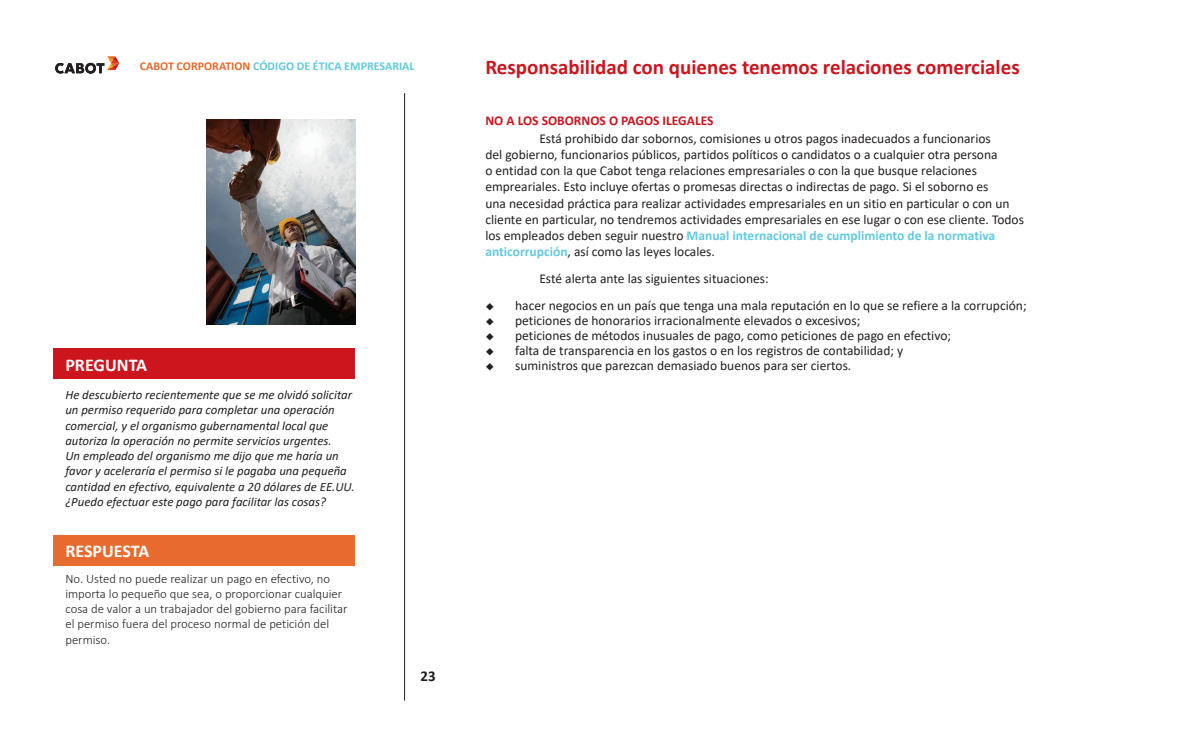
<style>
.page{position:relative;width:1188px;height:756px;background:#fff}
.page>*{position:absolute;margin:0;border:0;box-sizing:border-box;transform-origin:0 0}
.t1{font:700 21px "Calibri";color:#cd151d}
.t2{font:700 18px "Calibri";color:#fff}
.t3{font:700 15px "Calibri";color:#231f20}
.t4{font:13.5px/16.2px "Calibri";color:#231f20}
.t5{font:700 13.5px "Calibri";color:#cd151d}
.t6{font:italic 12.75px/15.3px "Calibri";color:#231f20}
.t7{font:300 12.75px/15.3px "Calibri";color:#231f20}
.t8{font:700 12px "Calibri";color:#61cadd}
.s1{color:#e76a2e}
.s2{font-weight:700;color:#61cadd}
</style>
<div class="page">
<hr style="left:404px;top:93px;width:1px;height:608px;background:#231f20">
<img style="left:206px;top:119px;width:150px;height:205px">
<svg style="left:55px;top:56px;width:64px;height:18px"></svg>
<div style="left:53px;top:349px;width:302px;height:30px;background:#cd151d"></div>
<div style="left:53px;top:535px;width:302px;height:31px;background:#e76a2e"></div>
<p class="t8" style="left:140px;top:57px;width:276px"><span class="s1">CABOT CORPORATION</span> CÓDIGO DE ÉTICA EMPRESARIAL</p>
<h2 class="t2" style="left:65px;top:352px;width:83px">PREGUNTA</h2>
<p class="t6" style="left:65px;top:387px;width:291px">He descubierto recientemente que se me olvidó solicitar un permiso requerido para completar una operación comercial, y el organismo gubernamental local que autoriza la operación no permite servicios urgentes.<br>Un empleado del organismo me dijo que me haría un favor y aceleraría el permiso si le pagaba una pequeña cantidad en efectivo, equivalente a 20 dólares de EE.UU. ¿Puedo efectuar este pago para facilitar las cosas?</p>
<h2 class="t2" style="left:65px;top:539px;width:85px">RESPUESTA</h2>
<p class="t7" style="left:65px;top:571px;width:284px">No. Usted no puede realizar un pago en efectivo, no importa lo pequeño que sea, o proporcionar cualquier cosa de valor a un trabajador del gobierno para facilitar el permiso fuera del proceso normal de petición del permiso.</p>
<p class="t3" style="left:421px;top:665px;width:17px">23</p>
<h1 class="t1" style="left:485px;top:52px;width:536px">Responsabilidad con quienes tenemos relaciones comerciales</h1>
<p class="t5" style="left:485px;top:111px;width:230px">NO A LOS SOBORNOS O PAGOS ILEGALES</p>
<p class="t4" style="left:485px;top:130px;width:540px;text-indent:54px">Está prohibido dar sobornos, comisiones u otros pagos inadecuados a funcionarios<br>del gobierno, funcionarios públicos, partidos políticos o candidatos o a cualquier otra persona<br>o entidad con la que Cabot tenga relaciones empresariales o con la que busque relaciones empreariales. Esto incluye ofertas o promesas directas o indirectas de pago. Si el soborno es<br>una necesidad práctica para realizar actividades empresariales en un sitio en particular o con un cliente en particular, no tendremos actividades empresariales en ese lugar o con ese cliente. Todos los empleados deben seguir nuestro <span class="s2">Manual internacional de cumplimiento de la normativa anticorrupción</span>, así como las leyes locales.</p>
<p class="t4" style="left:539px;top:270px;width:231px">Esté alerta ante las siguientes situaciones:</p>
<p class="t4" style="left:485px;top:297px;width:543px">◆ hacer negocios en un país que tenga una mala reputación en lo que se refiere a la corrupción;</p>
<p class="t4" style="left:485px;top:312px;width:376px">◆ peticiones de honorarios irracionalmente elevados o excesivos;</p>
<p class="t4" style="left:485px;top:327px;width:467px">◆ peticiones de métodos inusuales de pago, como peticiones de pago en efectivo;</p>
<p class="t4" style="left:485px;top:342px;width:419px">◆ falta de transparencia en los gastos o en los registros de contabilidad; y</p>
<p class="t4" style="left:485px;top:357px;width:367px">◆ suministros que parezcan demasiado buenos para ser ciertos.</p>
</div>
